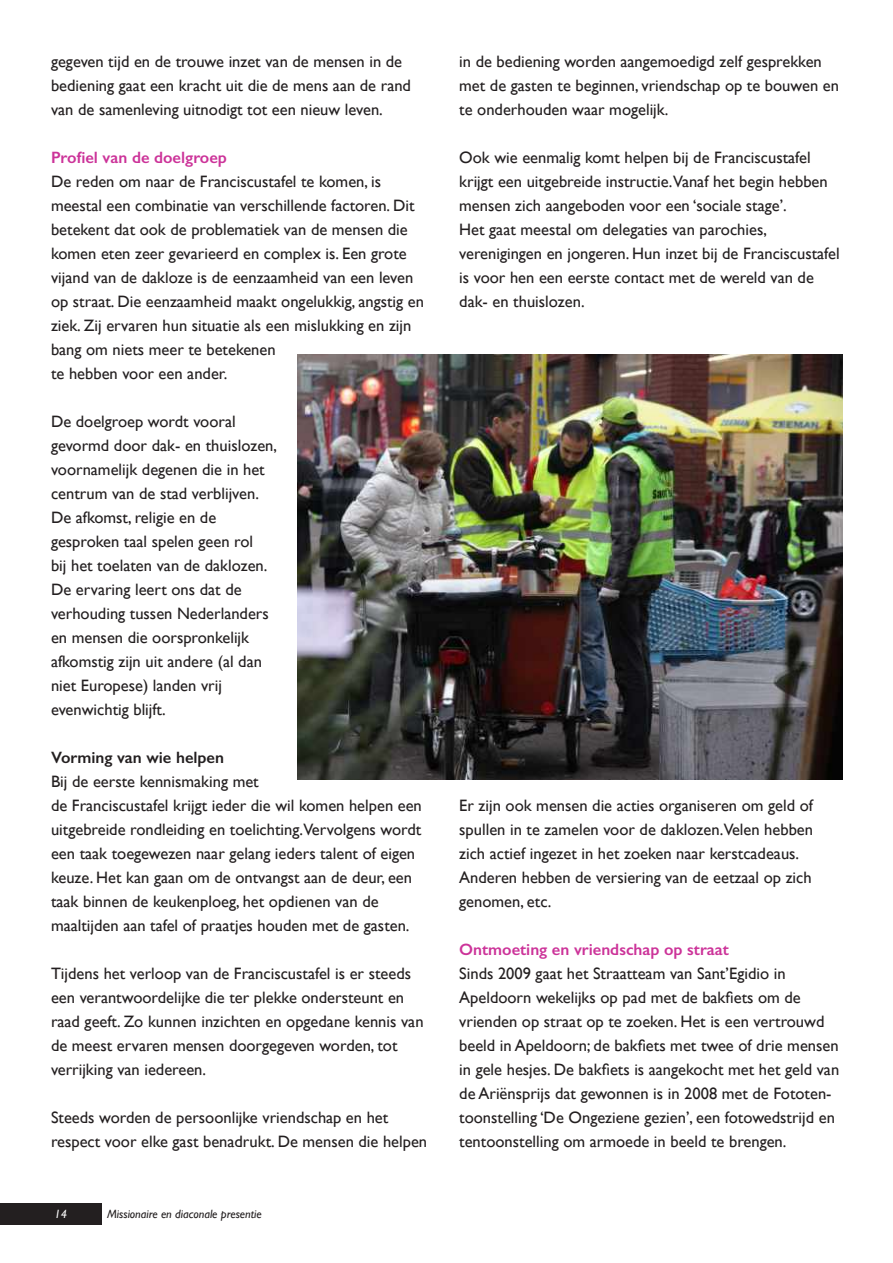
<style>
.page{position:relative;width:893px;height:1263px;background:#fff}
.page>*{position:absolute;margin:0;border:0;box-sizing:border-box;transform-origin:0 0}
.t1{font:16.5px/24px "Gill Sans";color:#231f20}
.t2{font:600 16.5px "Gill Sans";color:#c39}
.t3{font:600 16.5px "Gill Sans";color:#231f20}
.t4{font:italic 12px "Gill Sans";color:#231f20}
.t5{font:italic 12px "Gill Sans";color:#fff}
</style>
<div class="page">
<div style="left:0;top:1203px;width:101px;height:22px;background:#231f20"></div>
<img style="left:298px;top:354px;width:545px;height:425px">
<p class="t1" style="left:51px;top:49px;width:361px">gegeven tijd en de trouwe inzet van de mensen in de bediening gaat een kracht uit die de mens aan de rand van de samenleving uitnodigt tot een nieuw leven.</p>
<p class="t2" style="left:51px;top:147px;width:177px">Profiel van de doelgroep</p>
<p class="t1" style="left:51px;top:169px;width:374px">De reden om naar de Franciscustafel te komen, is meestal een combinatie van verschillende factoren. Dit betekent dat ook de problematiek van de mensen die komen eten zeer gevarieerd en complex is. Een grote vijand van de dakloze is de eenzaamheid van een leven op straat. Die eenzaamheid maakt ongelukkig, angstig en ziek. Zij ervaren hun situatie als een mislukking en zijn bang om niets meer te betekenen<br>te hebben voor een ander.</p>
<p class="t1" style="left:51px;top:409px;width:228px">De doelgroep wordt vooral gevormd door dak- en thuislozen, voornamelijk degenen die in het centrum van de stad verblijven.<br>De afkomst, religie en de gesproken taal spelen geen rol<br>bij het toelaten van de daklozen.<br>De ervaring leert ons dat de verhouding tussen Nederlanders en mensen die oorspronkelijk afkomstig zijn uit andere (al dan niet Europese) landen vrij evenwichtig blijft.</p>
<p class="t3" style="left:51px;top:747px;width:175px">Vorming van wie helpen</p>
<p class="t1" style="left:51px;top:769px;width:372px">Bij de eerste kennismaking met<br>de Franciscustafel krijgt ieder die wil komen helpen een uitgebreide rondleiding en toelichting.Vervolgens wordt een taak toegewezen naar gelang ieders talent of eigen keuze. Het kan gaan om de ontvangst aan de deur, een taak binnen de keukenploeg, het opdienen van de maaltijden aan tafel of praatjes houden met de gasten.</p>
<p class="t1" style="left:51px;top:961px;width:374px">Tijdens het verloop van de Franciscustafel is er steeds een verantwoordelijke die ter plekke ondersteunt en raad geeft. Zo kunnen inzichten en opgedane kennis van de meest ervaren mensen doorgegeven worden, tot verrijking van iedereen.</p>
<p class="t1" style="left:51px;top:1105px;width:378px">Steeds worden de persoonlijke vriendschap en het respect voor elke gast benadrukt. De mensen die helpen</p>
<p class="t5" style="left:54px;top:1207px;width:14px">14</p>
<p class="t4" style="left:107px;top:1207px;width:156px">Missionaire en diaconale presentie</p>
<p class="t1" style="left:459px;top:49px;width:381px">in de bediening worden aangemoedigd zelf gesprekken met de gasten te beginnen, vriendschap op te bouwen en te onderhouden waar mogelijk.</p>
<p class="t1" style="left:459px;top:145px;width:382px">Ook wie eenmalig komt helpen bij de Franciscustafel krijgt een uitgebreide instructie.Vanaf het begin hebben mensen zich aangeboden voor een ‘sociale stage’.<br>Het gaat meestal om delegaties van parochies, verenigingen en jongeren. Hun inzet bij de Franciscustafel is voor hen een eerste contact met de wereld van de dak- en thuislozen.</p>
<p class="t1" style="left:459px;top:793px;width:355px">Er zijn ook mensen die acties organiseren om geld of spullen in te zamelen voor de daklozen.Velen hebben zich actief ingezet in het zoeken naar kerstcadeaus.<br>Anderen hebben de versiering van de eetzaal op zich genomen, etc.</p>
<p class="t2" style="left:459px;top:939px;width:271px">Ontmoeting en vriendschap op straat</p>
<p class="t1" style="left:459px;top:961px;width:381px">Sinds 2009 gaat het Straatteam van Sant’Egidio in Apeldoorn wekelijks op pad met de bakfiets om de vrienden op straat op te zoeken. Het is een vertrouwd beeld in Apeldoorn; de bakfiets met twee of drie mensen in gele hesjes. De bakfiets is aangekocht met het geld van de Ariënsprijs dat gewonnen is in 2008 met de Fototen&shy;toonstelling ‘De Ongeziene gezien’, een fotowedstrijd en tentoonstelling om armoede in beeld te brengen.</p>
</div>
